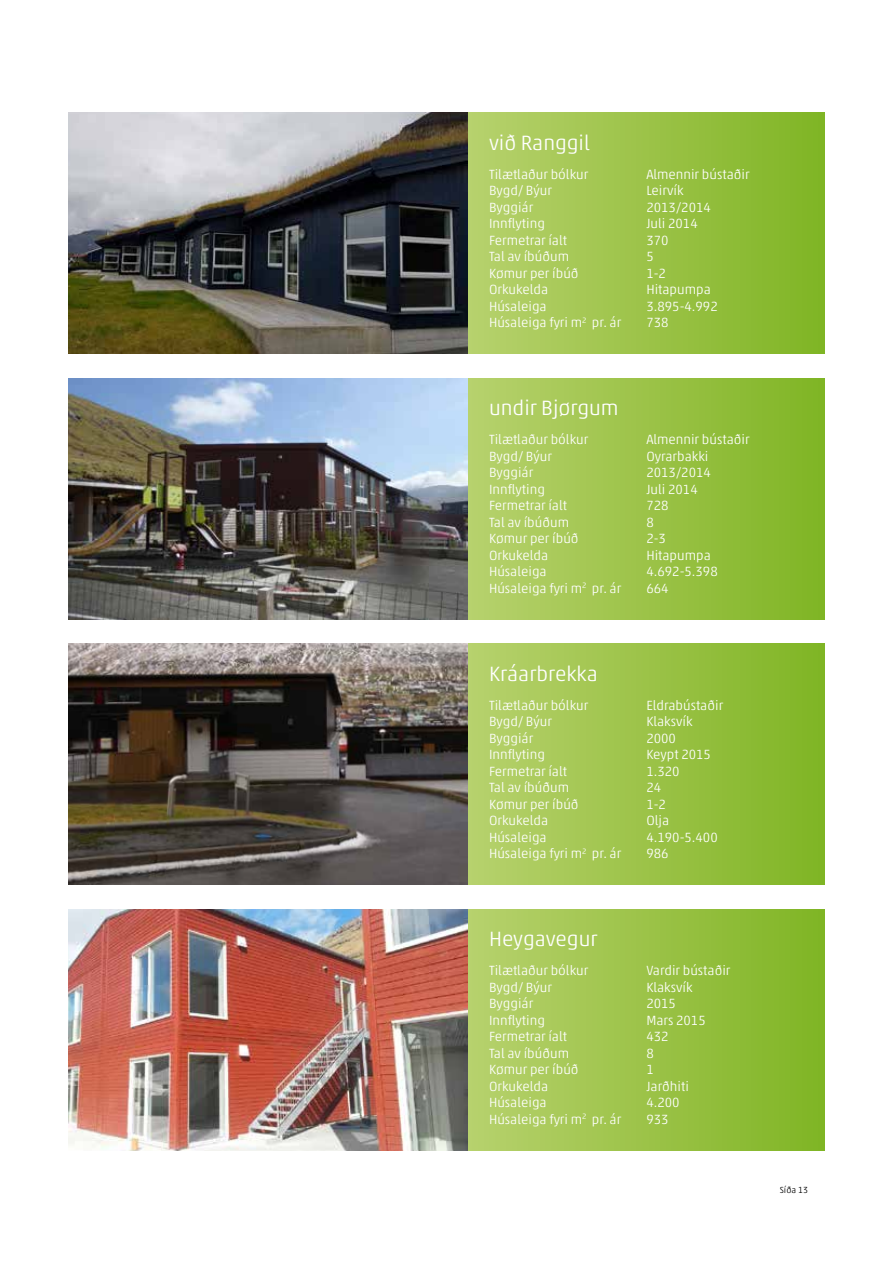
<style>
.page{position:relative;width:893px;height:1263px;background:#fff}
.page>*{position:absolute;margin:0;border:0;box-sizing:border-box;transform-origin:0 0}
.t1{font:300 21px "Akko Pro";color:#fff}
.t2{font:300 13.5px/16.5px "Akko Pro";color:#fff}
.t3{font:300 9px "Akko Pro";color:#000}
</style>
<div class="page">
<div style="left:468px;top:113px;width:357px;height:241px;background:linear-gradient(to right,#b7d16d,#7fb424)"></div>
<img style="left:68px;top:113px;width:400px;height:241px">
<div style="left:468px;top:378px;width:357px;height:241px;background:linear-gradient(to right,#b7d16d,#7fb424)"></div>
<img style="left:68px;top:378px;width:400px;height:241px">
<div style="left:468px;top:644px;width:357px;height:241px;background:linear-gradient(to right,#b7d16d,#7fb424)"></div>
<img style="left:68px;top:644px;width:400px;height:241px">
<div style="left:468px;top:909px;width:357px;height:241px;background:linear-gradient(to right,#b7d16d,#7fb424)"></div>
<img style="left:68px;top:909px;width:400px;height:241px">
<h1 class="t1" style="left:489px;top:130px;width:102px">við Ranggil</h1>
<p class="t2" style="left:489px;top:166px;width:134px">Tilætlaður bólkur<br>Bygd/ Býur<br>Byggiár<br>Innflyting<br>Fermetrar íalt<br>Tal av íbúðum<br>Kømur per íbúð<br>Orkukelda<br>Húsaleiga<br>Húsaleiga fyri m<sup>2</sup> pr. ár</p>
<p class="t2" style="left:646px;top:166px;width:105px">Almennir bústaðir<br>Leirvík<br>2013/2014<br>Juli 2014<br>370<br>5<br>1-2<br>Hitapumpa<br>3.895-4.992<br>738</p>
<h1 class="t1" style="left:489px;top:395px;width:131px">undir Bjørgum</h1>
<p class="t2" style="left:489px;top:431px;width:134px">Tilætlaður bólkur<br>Bygd/ Býur<br>Byggiár<br>Innflyting<br>Fermetrar íalt<br>Tal av íbúðum<br>Kømur per íbúð<br>Orkukelda<br>Húsaleiga<br>Húsaleiga fyri m<sup>2</sup> pr. ár</p>
<p class="t2" style="left:646px;top:431px;width:105px">Almennir bústaðir<br>Oyrarbakki<br>2013/2014<br>Juli 2014<br>728<br>8<br>2-3<br>Hitapumpa<br>4.692-5.398<br>664</p>
<h1 class="t1" style="left:489px;top:661px;width:110px">Kráarbrekka</h1>
<p class="t2" style="left:489px;top:697px;width:134px">Tilætlaður bólkur<br>Bygd/ Býur<br>Byggiár<br>Innflyting<br>Fermetrar íalt<br>Tal av íbúðum<br>Kømur per íbúð<br>Orkukelda<br>Húsaleiga<br>Húsaleiga fyri m<sup>2</sup> pr. ár</p>
<p class="t2" style="left:646px;top:697px;width:78px">Eldrabústaðir<br>Klaksvík<br>2000<br>Keypt 2015<br>1.320<br>24<br>1-2<br>Olja<br>4.190-5.400<br>986</p>
<h1 class="t1" style="left:489px;top:926px;width:110px">Heygavegur</h1>
<p class="t2" style="left:489px;top:962px;width:134px">Tilætlaður bólkur<br>Bygd/ Býur<br>Byggiár<br>Innflyting<br>Fermetrar íalt<br>Tal av íbúðum<br>Kømur per íbúð<br>Orkukelda<br>Húsaleiga<br>Húsaleiga fyri m<sup>2</sup> pr. ár</p>
<p class="t2" style="left:646px;top:962px;width:86px">Vardir bústaðir<br>Klaksvík<br>2015<br>Mars 2015<br>432<br>8<br>1<br>Jarðhiti<br>4.200<br>933</p>
<p class="t3" style="left:780px;top:1185px;width:30px">Síða 13</p>
</div>
